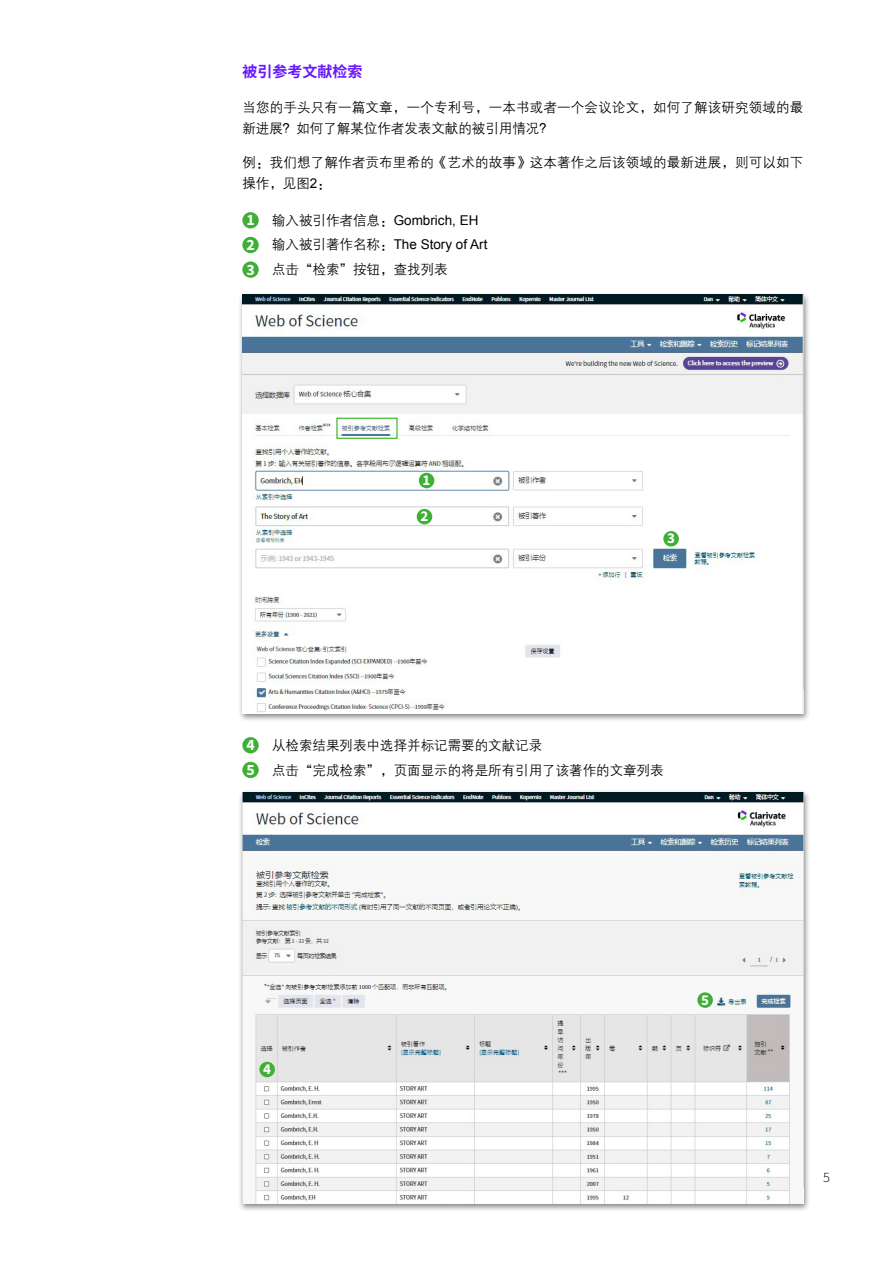
<style>
.page{position:relative;width:893px;height:1263px;background:#fff}
.page>*{position:absolute;margin:0;border:0;box-sizing:border-box;transform-origin:0 0}
.t1{font:700 15.75px/24.6px "Source Sans Pro";color:#fff;text-align:justify}
.t2{font:700 15px "Source Han Sans SC";color:#6817ff}
.t3{font:700 15px "Source Sans Pro";color:#fff}
.t4{font:300 14.25px "Source Sans Pro";color:#000}
.t5{font:13.5px/21px "FZZDXJW GB1 0";color:#000}
.t6{font:13.5px/24.8px "Arial";color:#000}
.s1{font-family:"Arial"}
.s2{font-family:"FZZDXJW GB1 0"}
</style>
<div class="page">
<div style="left:237px;top:292px;width:573px;height:430px;background:#000;opacity:.48"></div>
<img style="left:242px;top:295px;width:562px;height:418px">
<div style="left:237px;top:789px;width:573px;height:423px;background:#000;opacity:.48"></div>
<img style="left:242px;top:793px;width:562px;height:411px">
<div style="left:417px;top:509px;width:15px;height:15px;background:#3faf36;border-radius:50%"></div>
<div style="left:419px;top:473px;width:15px;height:15px;background:#3faf36;border-radius:50%"></div>
<div style="left:663px;top:531px;width:16px;height:15px;background:#3faf36;border-radius:50%"></div>
<div style="left:259px;top:1062px;width:16px;height:15px;background:#3faf36;border-radius:50%"></div>
<div style="left:697px;top:992px;width:16px;height:16px;background:#3faf36;border-radius:50%"></div>
<div style="left:242px;top:212px;width:17px;height:16px;background:#3faf36;border-radius:50%"></div>
<div style="left:242px;top:237px;width:17px;height:16px;background:#3faf36;border-radius:50%"></div>
<div style="left:242px;top:261px;width:17px;height:17px;background:#3faf36;border-radius:50%"></div>
<div style="left:242px;top:737px;width:17px;height:16px;background:#3faf36;border-radius:50%"></div>
<div style="left:242px;top:762px;width:17px;height:16px;background:#3faf36;border-radius:50%"></div>
<p class="t2" style="left:242px;top:63px;width:121px">被引参考文献检索</p>
<p class="t5" style="left:242px;top:97px;width:563px">当您的手头只有一篇文章，一个专利号，一本书或者一个会议论文，如何了解该研究领域的最新进展？如何了解某位作者发表文献的被引用情况？</p>
<p class="t5" style="left:242px;top:152px;width:563px">例：我们想了解作者贡布里希的《艺术的故事》这本著作之后该领域的最新进展，则可以如下操作，见图<span class="s1">2</span>：</p>
<p class="t6" style="left:272px;top:208px;width:217px"><span class="s2">输入被引作者信息：</span>Gombrich, EH<span class="s2">输入被引著作名称：</span>The Story of Art</p>
<p class="t5" style="left:272px;top:259px;width:177px">点击“检索”按钮，查找列表</p>
<p class="t1" style="left:246px;top:207px;width:10px">1<br>2<br>3</p>
<p class="t3" style="left:423px;top:470px;width:9px">1</p>
<p class="t3" style="left:420px;top:506px;width:9px">2</p>
<p class="t3" style="left:667px;top:528px;width:9px">3</p>
<p class="t1" style="left:246px;top:732px;width:10px">4<br>5</p>
<p class="t5" style="left:272px;top:734px;width:393px;line-height:24.8px">从检索结果列表中选择并标记需要的文献记录<br>点击“完成检索”，页面显示的将是所有引用了该著作的文章列表</p>
<p class="t3" style="left:263px;top:1059px;width:9px">4</p>
<p class="t3" style="left:701px;top:990px;width:9px">5</p>
<p class="t4" style="left:823px;top:1168px;width:8px">5</p>
</div>
